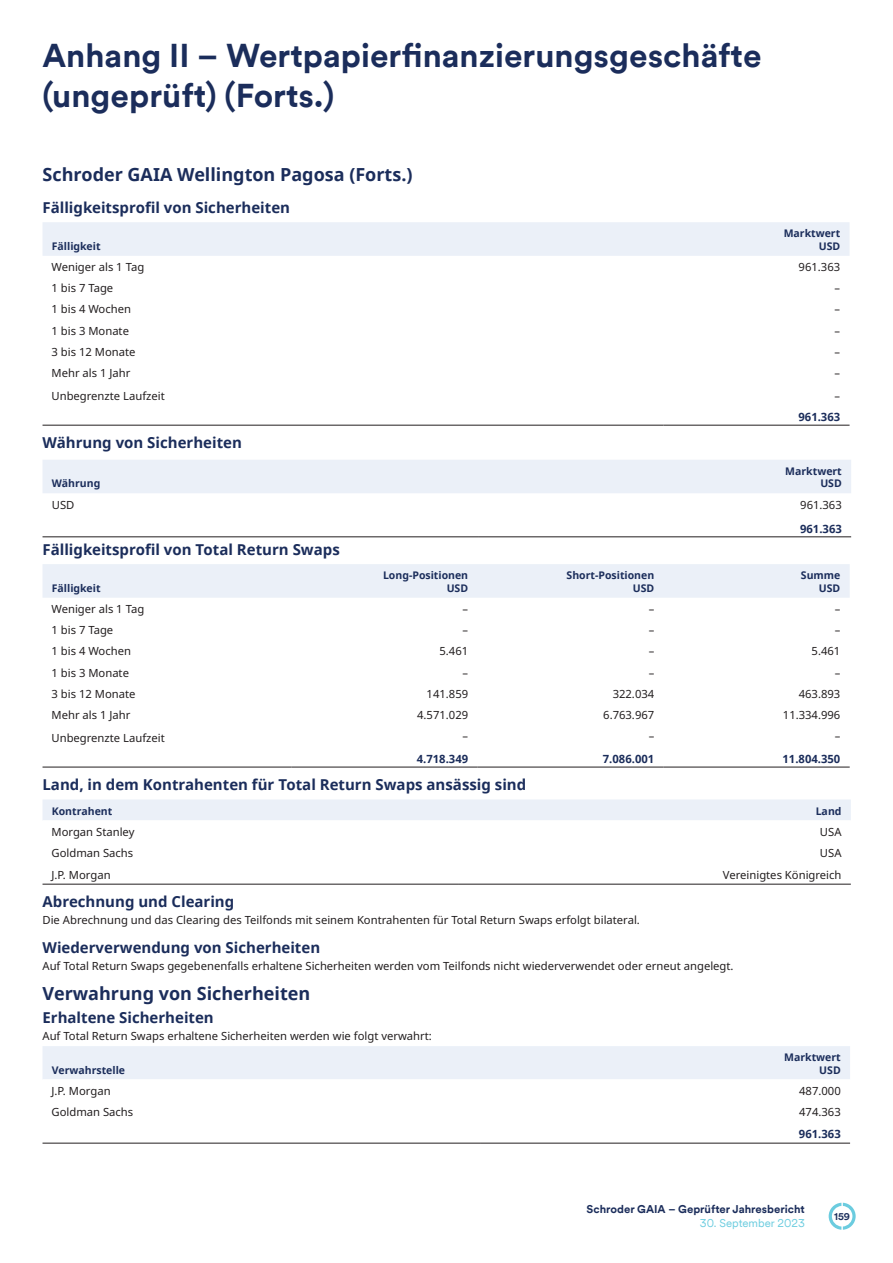
<style>
.page{position:relative;width:893px;height:1263px;background:#fff}
.page>*{position:absolute;margin:0;border:0;box-sizing:border-box;transform-origin:0 0}
.t1{font:700 33px/39.6px "Schroders Circular TT";color:#1b2d5b}
.t2{font:700 18px "Noto Sans";color:#1b2d5b}
.t3{font:700 15px "Noto Sans";color:#1b2d5b}
.t4{font:11.25px "Noto Sans";color:#231f20}
.t5{font:700 11.25px "Noto Sans";color:#1b2d5b}
.t6{font:700 11.25px "Schroders Circular TT";color:#1b2d5b}
.t7{font:11.25px "Schroders Circular TT";color:#6bccdf}
.t8{font:700 10.5px/12.6px "Noto Sans";color:#1b2d5b;text-align:right}
.t9{font:700 9.75px "Schroders Circular TT";color:#1b2d5b}
</style>
<div class="page">
<svg style="left:829px;top:1203px;width:27px;height:26px"></svg>
<div style="left:43px;top:222px;width:806px;height:34px;background:#ebf0f8"></div>
<hr style="left:43px;top:425px;width:620px;height:1px;background:#231f20">
<hr style="left:663px;top:425px;width:186px;height:1px;background:#231f20">
<div style="left:43px;top:460px;width:808px;height:33px;background:#ebf0f8"></div>
<hr style="left:43px;top:536px;width:436px;height:1px;background:#231f20">
<hr style="left:479px;top:536px;width:372px;height:1px;background:#231f20">
<div style="left:43px;top:564px;width:807px;height:34px;background:#ebf0f8"></div>
<hr style="left:43px;top:767px;width:248px;height:1px;background:#231f20">
<hr style="left:291px;top:767px;width:186px;height:1px;background:#231f20">
<hr style="left:477px;top:767px;width:187px;height:1px;background:#231f20">
<hr style="left:664px;top:767px;width:186px;height:1px;background:#231f20">
<div style="left:43px;top:799px;width:808px;height:21px;background:#ebf0f8"></div>
<hr style="left:43px;top:884px;width:415px;height:1px;background:#231f20">
<hr style="left:458px;top:884px;width:393px;height:1px;background:#231f20">
<div style="left:43px;top:1046px;width:807px;height:33px;background:#ebf0f8"></div>
<hr style="left:43px;top:1143px;width:437px;height:1px;background:#231f20">
<hr style="left:480px;top:1143px;width:370px;height:1px;background:#231f20">
<h1 class="t1" style="left:43px;top:35px;width:720px">Anhang II – Wertpapierfinanzierungsgeschäfte (ungeprüft) (Forts.)</h1>
<h2 class="t2" style="left:43px;top:162px;width:372px">Schroder GAIA Wellington Pagosa (Forts.)</h2>
<h3 class="t3" style="left:43px;top:197px;width:249px">Fälligkeitsprofil von Sicherheiten</h3>
<p class="t8" style="left:52px;top:239px;width:50px">Fälligkeit</p>
<p class="t8" style="left:784px;top:227px;width:58px">Marktwert<br>USD</p>
<p class="t4" style="left:52px;top:259px;width:94px">Weniger als 1 Tag</p>
<p class="t4" style="left:799px;top:259px;width:43px">961.363</p>
<p class="t4" style="left:52px;top:280px;width:63px">1 bis 7 Tage</p>
<p class="t4" style="left:835px;top:280px;width:7px">–</p>
<p class="t4" style="left:52px;top:301px;width:81px">1 bis 4 Wochen</p>
<p class="t4" style="left:835px;top:301px;width:7px">–</p>
<p class="t4" style="left:52px;top:323px;width:79px">1 bis 3 Monate</p>
<p class="t4" style="left:835px;top:323px;width:7px">–</p>
<p class="t4" style="left:52px;top:344px;width:85px">3 bis 12 Monate</p>
<p class="t4" style="left:835px;top:344px;width:7px">–</p>
<p class="t4" style="left:52px;top:365px;width:80px">Mehr als 1 Jahr</p>
<p class="t4" style="left:835px;top:365px;width:7px">–</p>
<p class="t4" style="left:52px;top:388px;width:115px">Unbegrenzte Laufzeit</p>
<p class="t4" style="left:835px;top:388px;width:7px">–</p>
<p class="t5" style="left:798px;top:409px;width:43px">961.363</p>
<h3 class="t3" style="left:43px;top:432px;width:201px">Währung von Sicherheiten</h3>
<p class="t8" style="left:52px;top:477px;width:50px">Währung</p>
<p class="t8" style="left:785px;top:464px;width:58px">Marktwert<br>USD</p>
<p class="t4" style="left:52px;top:497px;width:24px">USD</p>
<p class="t4" style="left:800px;top:497px;width:43px">961.363</p>
<p class="t5" style="left:800px;top:521px;width:43px">961.363</p>
<h3 class="t3" style="left:43px;top:539px;width:299px">Fälligkeitsprofil von Total Return Swaps</h3>
<p class="t8" style="left:52px;top:581px;width:50px">Fälligkeit</p>
<p class="t8" style="left:383px;top:569px;width:87px">Long-Positionen<br>USD</p>
<p class="t8" style="left:567px;top:569px;width:89px">Short-Positionen<br>USD</p>
<p class="t8" style="left:801px;top:569px;width:41px">Summe<br>USD</p>
<p class="t4" style="left:52px;top:601px;width:94px">Weniger als 1 Tag</p>
<p class="t4" style="left:463px;top:601px;width:7px">–</p>
<p class="t4" style="left:649px;top:601px;width:7px">–</p>
<p class="t4" style="left:835px;top:601px;width:7px">–</p>
<p class="t4" style="left:52px;top:622px;width:63px">1 bis 7 Tage</p>
<p class="t4" style="left:463px;top:622px;width:7px">–</p>
<p class="t4" style="left:649px;top:622px;width:7px">–</p>
<p class="t4" style="left:835px;top:622px;width:7px">–</p>
<p class="t4" style="left:52px;top:643px;width:81px">1 bis 4 Wochen</p>
<p class="t4" style="left:439px;top:643px;width:30px">5.461</p>
<p class="t4" style="left:649px;top:643px;width:7px">–</p>
<p class="t4" style="left:812px;top:643px;width:30px">5.461</p>
<p class="t4" style="left:52px;top:664px;width:79px">1 bis 3 Monate</p>
<p class="t4" style="left:463px;top:664px;width:7px">–</p>
<p class="t4" style="left:649px;top:664px;width:7px">–</p>
<p class="t4" style="left:835px;top:664px;width:7px">–</p>
<p class="t4" style="left:52px;top:686px;width:85px">3 bis 12 Monate</p>
<p class="t4" style="left:427px;top:686px;width:43px">141.859</p>
<p class="t4" style="left:613px;top:686px;width:43px">322.034</p>
<p class="t4" style="left:799px;top:686px;width:43px">463.893</p>
<p class="t4" style="left:52px;top:707px;width:80px">Mehr als 1 Jahr</p>
<p class="t4" style="left:417px;top:707px;width:53px">4.571.029</p>
<p class="t4" style="left:603px;top:707px;width:53px">6.763.967</p>
<p class="t4" style="left:783px;top:707px;width:59px">11.334.996</p>
<p class="t4" style="left:52px;top:730px;width:115px">Unbegrenzte Laufzeit</p>
<p class="t4" style="left:463px;top:728px;width:7px">–</p>
<p class="t4" style="left:649px;top:728px;width:7px">–</p>
<p class="t4" style="left:835px;top:728px;width:7px">–</p>
<p class="t5" style="left:417px;top:751px;width:53px">4.718.349</p>
<p class="t5" style="left:603px;top:751px;width:53px">7.086.001</p>
<p class="t5" style="left:782px;top:751px;width:59px">11.804.350</p>
<h3 class="t3" style="left:43px;top:774px;width:485px">Land, in dem Kontrahenten für Total Return Swaps ansässig sind</h3>
<p class="t8" style="left:52px;top:804px;width:62px">Kontrahent</p>
<p class="t8" style="left:816px;top:804px;width:27px">Land</p>
<p class="t4" style="left:52px;top:824px;width:84px">Morgan Stanley</p>
<p class="t4" style="left:820px;top:824px;width:23px">USA</p>
<p class="t4" style="left:52px;top:845px;width:83px">Goldman Sachs</p>
<p class="t4" style="left:820px;top:845px;width:23px">USA</p>
<p class="t4" style="left:52px;top:867px;width:61px">J.P. Morgan</p>
<p class="t4" style="left:723px;top:867px;width:120px">Vereinigtes Königreich</p>
<h3 class="t3" style="left:43px;top:891px;width:193px">Abrechnung und Clearing</h3>
<p class="t4" style="left:43px;top:912px;width:599px">Die Abrechnung und das Clearing des Teilfonds mit seinem Kontrahenten für Total Return Swaps erfolgt bilateral.</p>
<h3 class="t3" style="left:43px;top:937px;width:279px">Wiederverwendung von Sicherheiten</h3>
<p class="t4" style="left:43px;top:957px;width:693px">Auf Total Return Swaps gegebenenfalls erhaltene Sicherheiten werden vom Teilfonds nicht wiederverwendet oder erneut angelegt.</p>
<h2 class="t2" style="left:43px;top:980px;width:269px">Verwahrung von Sicherheiten</h2>
<h3 class="t3" style="left:43px;top:1007px;width:173px">Erhaltene Sicherheiten</h3>
<p class="t4" style="left:43px;top:1028px;width:391px">Auf Total Return Swaps erhaltene Sicherheiten werden wie folgt verwahrt:</p>
<p class="t8" style="left:52px;top:1063px;width:75px">Verwahrstelle</p>
<p class="t8" style="left:784px;top:1051px;width:58px">Marktwert<br>USD</p>
<p class="t4" style="left:52px;top:1083px;width:61px">J.P. Morgan</p>
<p class="t4" style="left:799px;top:1083px;width:43px">487.000</p>
<p class="t4" style="left:52px;top:1104px;width:83px">Goldman Sachs</p>
<p class="t4" style="left:799px;top:1104px;width:43px">474.363</p>
<p class="t5" style="left:799px;top:1125px;width:43px">961.363</p>
<p class="t6" style="left:587px;top:1202px;width:220px">Schroder GAIA – Geprüfter Jahresbericht</p>
<p class="t7" style="left:700px;top:1215px;width:106px">30. September 2023</p>
<p class="t9" style="left:834px;top:1210px;width:17px">159</p>
</div>
